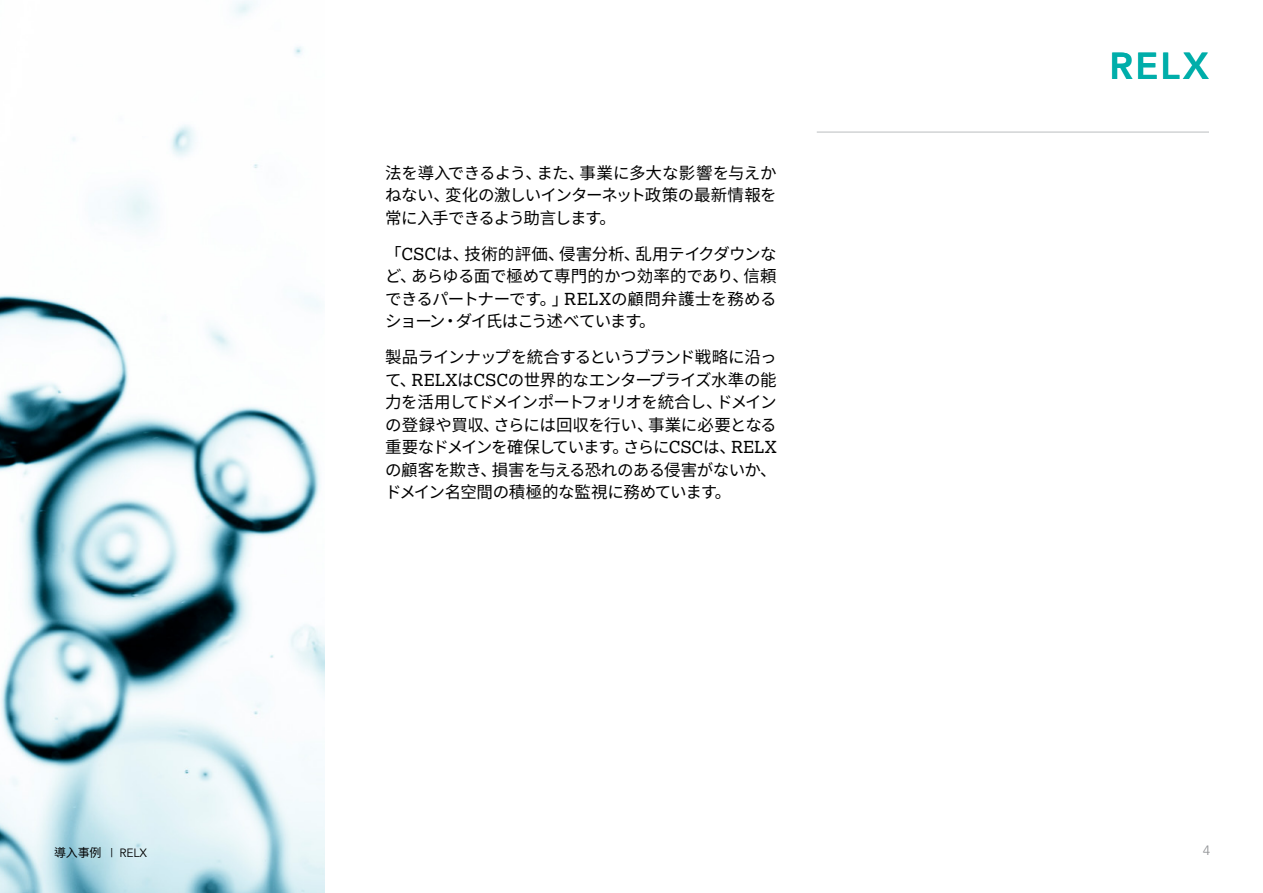
<style>
.page{position:relative;width:1263px;height:893px;background:#fff}
.page>*{position:absolute;margin:0;border:0;box-sizing:border-box;transform-origin:0 0}
.t1{font:800 37.5px "Avenir";color:#00aeaa}
.t2{font:16.5px/22.5px "Noto Sans CJ Ksc";letter-spacing:-.04em;color:#000;text-align:justify}
.t3{font:13.5px "Avenir";color:#939598}
.t4{font:12px "Avenir";color:#000}
.s1{font-family:"Lexia"}
.s2{font-family:"Noto Sans CJ Ksc"}
</style>
<div class="page">
<hr style="left:817px;top:131px;width:392px;height:2px;background:#d1d3d4">
<img style="left:0;top:0;width:325px;height:893px">
<p class="t2" style="left:385px;top:162px;width:393px">法を導入できるよう、また、事業に多大な影響を与えかねない、変化の激しいインターネット政策の最新情報を常に入手できるよう助言します。</p>
<p class="t2" style="left:385px;top:243px;width:393px">「<span class="s1">CSC</span>は、技術的評価、侵害分析、乱用テイクダウンなど、あらゆる面で極めて専門的かつ効率的であり、信頼できるパートナーです。」<span class="s1">RELX</span>の顧問弁護士を務めるショーン・ダイ氏はこう述べています。</p>
<p class="t2" style="left:385px;top:346px;width:393px">製品ラインナップを統合するというブランド戦略に沿って、<span class="s1">RELX</span>は<span class="s1">CSC</span>の世界的なエンタープライズ水準の能力を活用してドメインポートフォリオを統合し、ドメインの登録や買収、さらには回収を行い、事業に必要となる重要なドメインを確保しています。さらに<span class="s1">CSC</span>は、<span class="s1">RELX</span>の顧客を欺き、損害を与える恐れのある侵害がないか、ドメイン名空間の積極的な監視に務めています。</p>
<h1 class="t1" style="left:1109px;top:37px;width:101px">RELX</h1>
<p class="t4" style="left:54px;top:846px;width:94px"><span class="s2">導入事例</span> | RELX</p>
<p class="t3" style="left:1203px;top:842px;width:9px">4</p>
</div>
